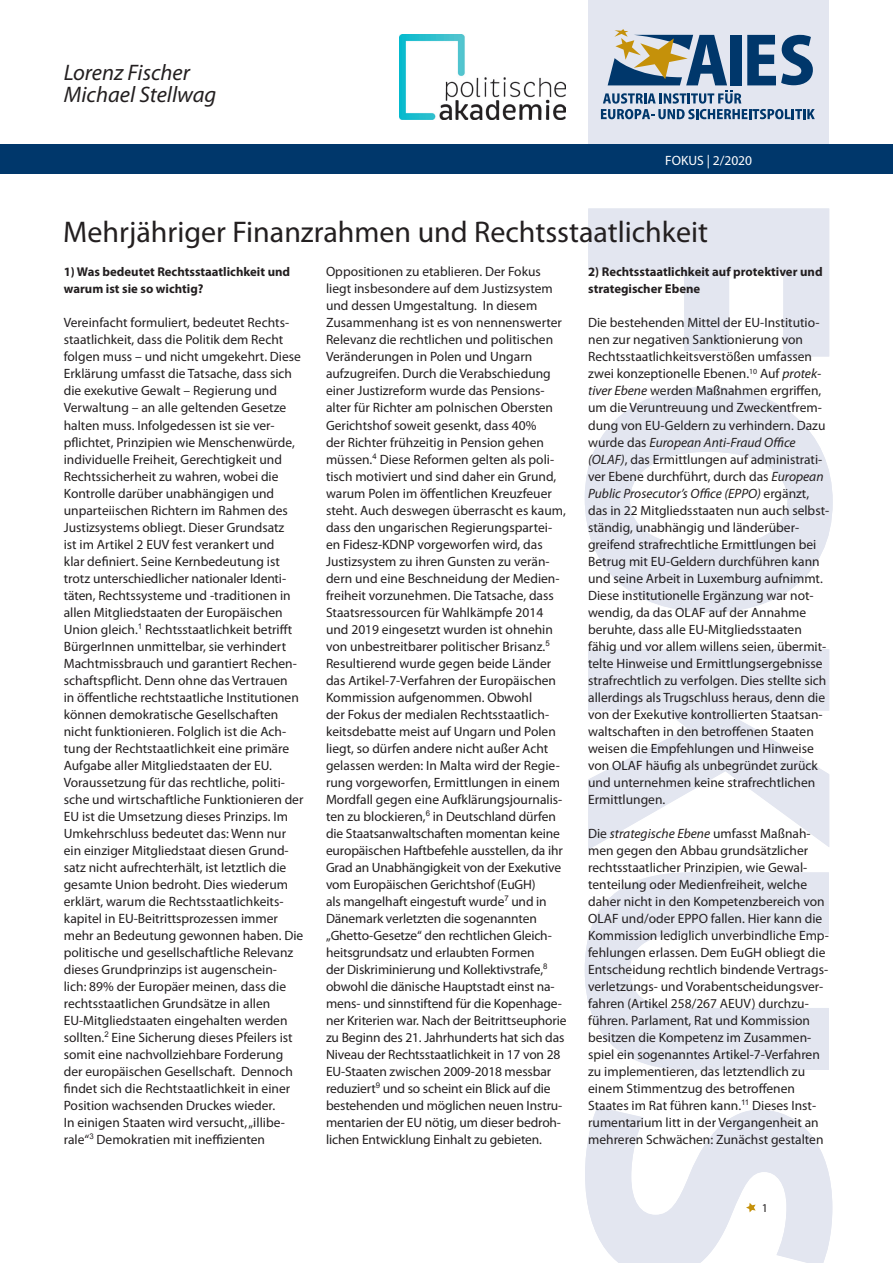
<style>
.page{position:relative;width:893px;height:1263px;background:#fff}
.page>*{position:absolute;margin:0;border:0;box-sizing:border-box;transform-origin:0 0}
._00_Headline{font:30px "Myriad Pro";color:#231f20}
._01_Autor{font:italic 22.5px/22.5px "Myriad Pro";color:#231f20}
._03_Fließtext{font:13.5px/17px "Myriad Pro";color:#231f20}
.t1{font:13.5px "Myriad Pro";color:#fff}
._03_Fließtext-2{font:700 12.75px/17px "Myriad Pro";color:#231f20}
.t2{font:12px "Myriad Pro";color:#231f20}
.s1{font-style:italic}
</style>
<div class="page">
<div style="left:588px;top:0;width:241px;height:171px;background:#e3e6f0"></div>
<svg style="left:585px;top:208px;width:248px;height:1055px;fill:#e3e6f0"></svg>
<div style="left:0;top:145px;width:893px;height:29px;background:#00376b"></div>
<svg style="left:746px;top:1203px;width:10px;height:9px"></svg>
<svg style="left:601px;top:29px;width:214px;height:90px"></svg>
<img style="left:399px;top:34px;width:167px;height:85px">
<p class="_01_Autor" style="left:64px;top:60px;width:154px">Lorenz Fischer<br>Michael Stellwag</p>
<p class="t1" style="left:665px;top:152px;width:88px">FOKUS | 2/2020</p>
<p class="_00_Headline" style="left:63px;top:214px;width:646px">Mehrjähriger Finanzrahmen und Rechtsstaatlichkeit</p>
<p class="_03_Fließtext-2" style="left:64px;top:263px;width:228px">1) Was bedeutet Rechtsstaatlichkeit und warum ist sie so wichtig?</p>
<p class="_03_Fließtext" style="left:64px;top:314px;width:241px">Vereinfacht formuliert, bedeutet Rechts&shy;staatlichkeit, dass die Politik dem Recht folgen muss – und nicht umgekehrt. Diese Erklärung umfasst die Tatsache, dass sich die exekutive Gewalt – Regierung und Verwaltung – an alle geltenden Gesetze halten muss. Infolgedessen ist sie ver&shy;pflichtet, Prinzipien wie Menschenwürde, individuelle Freiheit, Gerechtigkeit und Rechtssicherheit zu wahren, wobei die Kontrolle darüber unabhängigen und unparteiischen Richtern im Rahmen des Justizsystems obliegt. Dieser Grundsatz<br>ist im Artikel 2 EUV fest verankert und<br>klar definiert. Seine Kernbedeutung ist trotz unterschiedlicher nationaler Identi&shy;täten, Rechtssysteme und -traditionen in allen Mitgliedstaaten der Europäischen Union gleich.<sup>1</sup> Rechtsstaatlichkeit betrifft BürgerInnen unmittelbar, sie verhindert Machtmissbrauch und garantiert Rechen&shy;schaftspflicht. Denn ohne das Vertrauen<br>in öffentliche rechtstaatliche Institutionen können demokratische Gesellschaften nicht funktionieren. Folglich ist die Ach&shy;tung der Rechtstaatlichkeit eine primäre Aufgabe aller Mitgliedstaaten der EU.<br>Voraussetzung für das rechtliche, politi&shy;sche und wirtschaftliche Funktionieren der EU ist die Umsetzung dieses Prinzips. Im Umkehrschluss bedeutet das: Wenn nur ein einziger Mitgliedstaat diesen Grund&shy;satz nicht aufrechterhält, ist letztlich die gesamte Union bedroht. Dies wiederum erklärt, warum die Rechtsstaatlichkeits&shy;kapitel in EU-Beitrittsprozessen immer mehr an Bedeutung gewonnen haben. Die politische und gesellschaftliche Relevanz dieses Grundprinzips ist augenschein-<br>lich: 89% der Europäer meinen, dass die rechtsstaatlichen Grundsätze in allen EU-Mitgliedstaaten eingehalten werden sollten.<sup>2</sup> Eine Sicherung dieses Pfeilers ist somit eine nachvollziehbare Forderung der europäischen Gesellschaft. Dennoch findet sich die Rechtstaatlichkeit in einer Position wachsenden Druckes wieder.<br>In einigen Staaten wird versucht, „illibe&shy;rale“<sup>3</sup> Demokratien mit ineffizienten</p>
<p class="_03_Fließtext" style="left:326px;top:263px;width:242px">Oppositionen zu etablieren. Der Fokus liegt insbesondere auf dem Justizsystem und dessen Umgestaltung. In diesem Zusammenhang ist es von nennenswerter Relevanz die rechtlichen und politischen Veränderungen in Polen und Ungarn aufzugreifen. Durch die Verabschiedung einer Justizreform wurde das Pensions&shy;alter für Richter am polnischen Obersten Gerichtshof soweit gesenkt, dass 40%<br>der Richter frühzeitig in Pension gehen müssen.<sup>4</sup> Diese Reformen gelten als poli&shy;tisch motiviert und sind daher ein Grund, warum Polen im öffentlichen Kreuzfeuer steht. Auch deswegen überrascht es kaum, dass den ungarischen Regierungspartei&shy;en Fidesz-KDNP vorgeworfen wird, das Justizsystem zu ihren Gunsten zu verän&shy;dern und eine Beschneidung der Medien&shy;freiheit vorzunehmen. Die Tatsache, dass Staatsressourcen für Wahlkämpfe 2014 und 2019 eingesetzt wurden ist ohnehin von unbestreitbarer politischer Brisanz.<sup>5<br></sup>Resultierend wurde gegen beide Länder das Artikel-7-Verfahren der Europäischen Kommission aufgenommen. Obwohl<br>der Fokus der medialen Rechtsstaatlich&shy;keitsdebatte meist auf Ungarn und Polen liegt, so dürfen andere nicht außer Acht gelassen werden: In Malta wird der Regie&shy;rung vorgeworfen, Ermittlungen in einem Mordfall gegen eine Aufklärungsjournalis&shy;ten zu blockieren,<sup>6</sup> in Deutschland dürfen die Staatsanwaltschaften momentan keine europäischen Haftbefehle ausstellen, da ihr Grad an Unabhängigkeit von der Exekutive vom Europäischen Gerichtshof (EuGH)<br>als mangelhaft eingestuft wurde<sup>7</sup> und in Dänemark verletzten die sogenannten „Ghetto-Gesetze“ den rechtlichen Gleich&shy;heitsgrundsatz und erlaubten Formen<br>der Diskriminierung und Kollektivstrafe,<sup>8 </sup>obwohl die dänische Hauptstadt einst na&shy;mens- und sinnstiftend für die Kopenhage&shy;ner Kriterien war. Nach der Beitrittseuphorie zu Beginn des 21. Jahrhunderts hat sich das Niveau der Rechtsstaatlichkeit in 17 von 28<br>EU-Staaten zwischen 2009-2018 messbar reduziert<sup>9</sup> und so scheint ein Blick auf die bestehenden und möglichen neuen Instru&shy;mentarien der EU nötig, um dieser bedroh&shy;lichen Entwicklung Einhalt zu gebieten.</p>
<p class="_03_Fließtext-2" style="left:588px;top:263px;width:236px">2) Rechtsstaatlichkeit auf protektiver und strategischer Ebene</p>
<p class="_03_Fließtext" style="left:588px;top:314px;width:243px">Die bestehenden Mittel der EU-Institutio&shy;nen zur negativen Sanktionierung von Rechtsstaatlichkeitsverstößen umfassen zwei konzeptionelle Ebenen.<sup>10</sup> Auf <span class="s1">protek&shy;tiver Ebene</span> werden Maßnahmen ergriffen, um die Veruntreuung und Zweckentfrem&shy;dung von EU-Geldern zu verhindern. Dazu wurde das <span class="s1">European Anti-Fraud Office (OLAF)</span>, das Ermittlungen auf administrati&shy;ver Ebene durchführt, durch das <span class="s1">European Public Prosecutor’s Office (EPPO)</span> ergänzt, das in 22 Mitgliedsstaaten nun auch selbst&shy;ständig, unabhängig und länderüber&shy;greifend strafrechtliche Ermittlungen bei Betrug mit EU-Geldern durchführen kann und seine Arbeit in Luxemburg aufnimmt.<br>Diese institutionelle Ergänzung war not&shy;wendig, da das OLAF auf der Annahme beruhte, dass alle EU-Mitgliedsstaaten fähig und vor allem willens seien, übermit&shy;telte Hinweise und Ermittlungsergebnisse strafrechtlich zu verfolgen. Dies stellte sich allerdings als Trugschluss heraus, denn die von der Exekutive kontrollierten Staatsan&shy;waltschaften in den betroffenen Staaten weisen die Empfehlungen und Hinweise von OLAF häufig als unbegründet zurück und unternehmen keine strafrechtlichen Ermittlungen.</p>
<p class="_03_Fließtext" style="left:588px;top:824px;width:242px">Die <span class="s1">strategische Ebene</span> umfasst Maßnah&shy;men gegen den Abbau grundsätzlicher rechtsstaatlicher Prinzipien, wie Gewal&shy;tenteilung oder Medienfreiheit, welche daher nicht in den Kompetenzbereich von OLAF und/oder EPPO fallen. Hier kann die Kommission lediglich unverbindliche Emp&shy;fehlungen erlassen. Dem EuGH obliegt die Entscheidung rechtlich bindende Vertrags&shy;verletzungs- und Vorabentscheidungsver&shy;fahren (Artikel 258/267 AEUV) durchzu&shy;führen. Parlament, Rat und Kommission besitzen die Kompetenz im Zusammen&shy;spiel ein sogenanntes Artikel-7-Verfahren zu implementieren, das letztendlich zu einem Stimmentzug des betroffenen Staates im Rat führen kann.<sup>11</sup> Dieses Inst&shy;rumentarium litt in der Vergangenheit an mehreren Schwächen: Zunächst gestalten</p>
<p class="t2" style="left:762px;top:1200px;width:8px">1</p>
</div>
